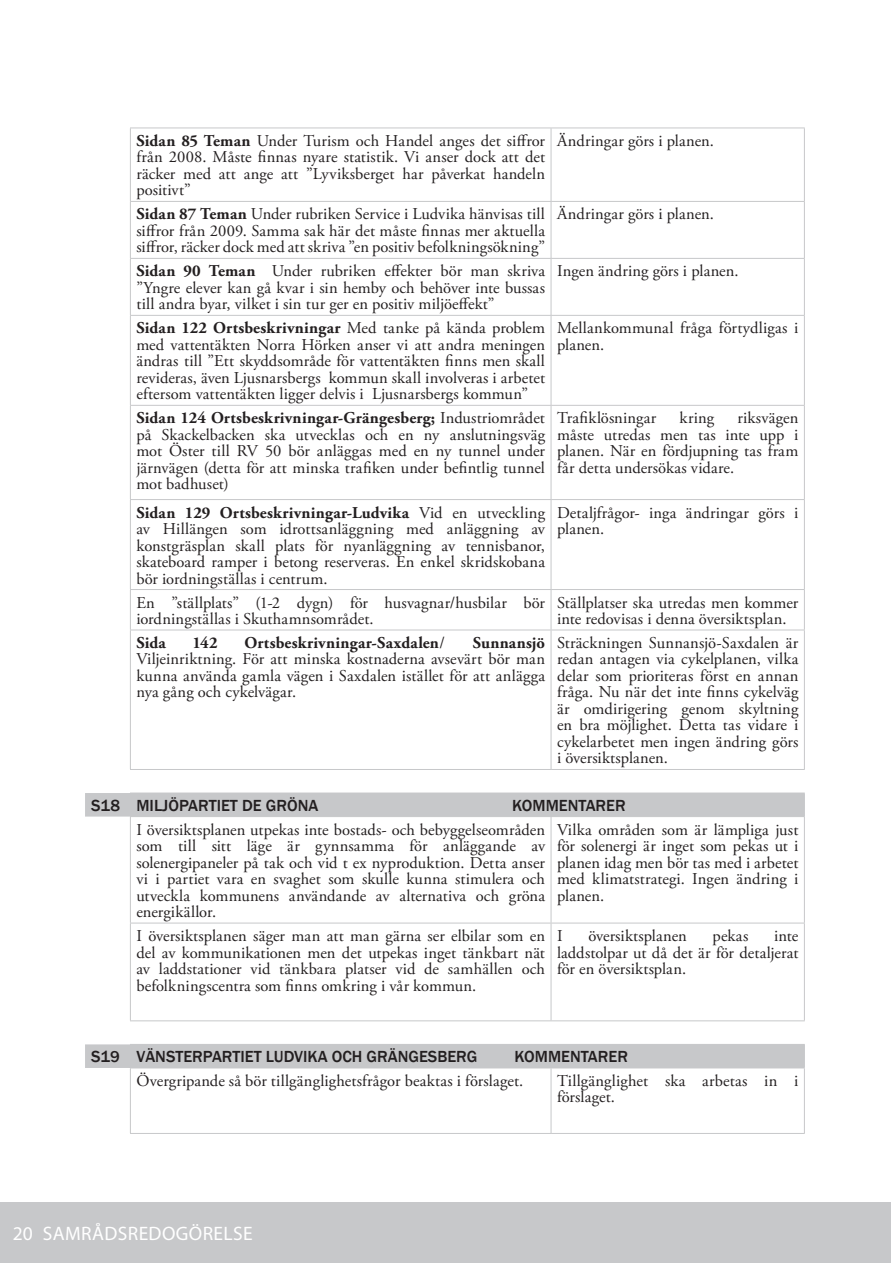
<style>
.page{position:relative;width:893px;height:1263px;background:#fff}
.page>*{position:absolute;margin:0;border:0;box-sizing:border-box;transform-origin:0 0}
.t1{font:19.5px "Myriad Pro";letter-spacing:.02em;color:#fff}
.Huvudtext{font:16.5px/16.5px "Adobe Garamond Pro";letter-spacing:.005em;color:#231f20;text-align:justify}
.Rubrik_2{font:500 16.5px "Franklin Gothic";color:#231f20}
.Huvudtext-2{font:700 16.5px "Adobe Garamond Pro";letter-spacing:.015em;color:#231f20}
.s1{font-weight:700}
.s2{font-weight:400}
</style>
<div class="page">
<div style="left:0;top:1202px;width:891px;height:61px;background:#c7c8ca"></div>
<svg style="left:85px;top:793px;width:719px;height:275px"></svg>
<hr style="left:130px;top:128px;width:421px;height:1px;background:#c7c8ca">
<hr style="left:130px;top:128px;width:1px;height:73px;background:#c7c8ca">
<hr style="left:551px;top:128px;width:254px;height:1px;background:#c7c8ca">
<hr style="left:551px;top:128px;width:1px;height:73px;background:#c7c8ca">
<hr style="left:804px;top:128px;width:1px;height:73px;background:#c7c8ca">
<hr style="left:130px;top:201px;width:421px;height:1px;background:#c7c8ca">
<hr style="left:130px;top:202px;width:1px;height:56px;background:#c7c8ca">
<hr style="left:551px;top:201px;width:254px;height:1px;background:#c7c8ca">
<hr style="left:551px;top:202px;width:1px;height:56px;background:#c7c8ca">
<hr style="left:804px;top:202px;width:1px;height:56px;background:#c7c8ca">
<hr style="left:130px;top:258px;width:421px;height:1px;background:#c7c8ca">
<hr style="left:130px;top:259px;width:1px;height:56px;background:#c7c8ca">
<hr style="left:551px;top:258px;width:254px;height:1px;background:#c7c8ca">
<hr style="left:551px;top:259px;width:1px;height:56px;background:#c7c8ca">
<hr style="left:804px;top:259px;width:1px;height:56px;background:#c7c8ca">
<hr style="left:130px;top:315px;width:421px;height:1px;background:#c7c8ca">
<hr style="left:130px;top:316px;width:1px;height:89px;background:#c7c8ca">
<hr style="left:551px;top:315px;width:254px;height:1px;background:#c7c8ca">
<hr style="left:551px;top:316px;width:1px;height:89px;background:#c7c8ca">
<hr style="left:804px;top:316px;width:1px;height:89px;background:#c7c8ca">
<hr style="left:130px;top:405px;width:421px;height:1px;background:#c7c8ca">
<hr style="left:130px;top:406px;width:1px;height:93px;background:#c7c8ca">
<hr style="left:551px;top:405px;width:254px;height:1px;background:#c7c8ca">
<hr style="left:551px;top:406px;width:1px;height:93px;background:#c7c8ca">
<hr style="left:804px;top:406px;width:1px;height:93px;background:#c7c8ca">
<hr style="left:130px;top:499px;width:421px;height:1px;background:#c7c8ca">
<hr style="left:130px;top:500px;width:1px;height:89px;background:#c7c8ca">
<hr style="left:551px;top:499px;width:254px;height:1px;background:#c7c8ca">
<hr style="left:551px;top:500px;width:1px;height:89px;background:#c7c8ca">
<hr style="left:804px;top:500px;width:1px;height:89px;background:#c7c8ca">
<hr style="left:130px;top:589px;width:421px;height:1px;background:#c7c8ca">
<hr style="left:130px;top:590px;width:1px;height:40px;background:#c7c8ca">
<hr style="left:551px;top:589px;width:254px;height:1px;background:#c7c8ca">
<hr style="left:551px;top:590px;width:1px;height:40px;background:#c7c8ca">
<hr style="left:804px;top:590px;width:1px;height:40px;background:#c7c8ca">
<hr style="left:130px;top:630px;width:421px;height:1px;background:#c7c8ca">
<hr style="left:130px;top:630px;width:1px;height:139px;background:#c7c8ca">
<hr style="left:551px;top:630px;width:254px;height:1px;background:#c7c8ca">
<hr style="left:551px;top:630px;width:1px;height:139px;background:#c7c8ca">
<hr style="left:804px;top:630px;width:1px;height:139px;background:#c7c8ca">
<hr style="left:130px;top:769px;width:421px;height:1px;background:#c7c8ca">
<hr style="left:551px;top:769px;width:254px;height:1px;background:#c7c8ca">
<hr style="left:130px;top:793px;width:421px;height:1px;background:#c7c8ca">
<svg style="left:130px;top:794px;width:1px;height:22px"></svg>
<hr style="left:551px;top:793px;width:254px;height:1px;background:#c7c8ca">
<svg style="left:804px;top:794px;width:1px;height:22px"></svg>
<hr style="left:130px;top:816px;width:421px;height:1px;background:#c7c8ca">
<hr style="left:130px;top:817px;width:1px;height:106px;background:#c7c8ca">
<hr style="left:551px;top:816px;width:254px;height:1px;background:#c7c8ca">
<hr style="left:551px;top:817px;width:1px;height:106px;background:#c7c8ca">
<hr style="left:804px;top:817px;width:1px;height:106px;background:#c7c8ca">
<hr style="left:130px;top:923px;width:421px;height:1px;background:#c7c8ca">
<hr style="left:130px;top:923px;width:1px;height:97px;background:#c7c8ca">
<hr style="left:551px;top:923px;width:254px;height:1px;background:#c7c8ca">
<hr style="left:551px;top:923px;width:1px;height:97px;background:#c7c8ca">
<hr style="left:804px;top:923px;width:1px;height:97px;background:#c7c8ca">
<hr style="left:130px;top:1020px;width:421px;height:1px;background:#c7c8ca">
<hr style="left:551px;top:1020px;width:254px;height:1px;background:#c7c8ca">
<hr style="left:130px;top:1044px;width:421px;height:1px;background:#c7c8ca">
<svg style="left:130px;top:1045px;width:1px;height:22px"></svg>
<hr style="left:551px;top:1044px;width:254px;height:1px;background:#c7c8ca">
<svg style="left:804px;top:1045px;width:1px;height:22px"></svg>
<hr style="left:130px;top:1067px;width:421px;height:1px;background:#c7c8ca">
<hr style="left:130px;top:1068px;width:1px;height:65px;background:#c7c8ca">
<hr style="left:551px;top:1067px;width:254px;height:1px;background:#c7c8ca">
<hr style="left:551px;top:1068px;width:1px;height:65px;background:#c7c8ca">
<hr style="left:804px;top:1068px;width:1px;height:65px;background:#c7c8ca">
<hr style="left:130px;top:1133px;width:421px;height:1px;background:#c7c8ca">
<hr style="left:551px;top:1133px;width:254px;height:1px;background:#c7c8ca">
<p class="Huvudtext" style="left:136px;top:133px;width:410px"><span class="s1">Sidan 85 Teman</span> Under Turism och Handel anges det siffror från 2008. Måste finnas nyare statistik. Vi anser dock att det räcker med att ange att ”Lyviksberget har påverkat handeln positivt”</p>
<p class="Huvudtext" style="left:557px;top:133px;width:158px">Ändringar görs i planen.</p>
<p class="Huvudtext" style="left:136px;top:206px;width:410px"><span class="s1">Sidan 87 Teman</span> Under rubriken Service i Ludvika hänvisas till siffror från 2009. Samma sak här det måste finnas mer aktuella siffror, räcker dock med att skriva ”en positiv befolkningsökning”</p>
<p class="Huvudtext" style="left:557px;top:206px;width:158px">Ändringar görs i planen.</p>
<p class="Huvudtext" style="left:136px;top:263px;width:410px"><span class="s1">Sidan 90 Teman</span> Under rubriken effekter bör man skriva ”Yngre elever kan gå kvar i sin hemby och behöver inte bussas till andra byar, vilket i sin tur ger en positiv miljöeffekt”</p>
<p class="Huvudtext" style="left:557px;top:263px;width:183px">Ingen ändring görs i planen.</p>
<p class="Huvudtext" style="left:136px;top:320px;width:410px"><span class="s1">Sidan 122 Ortsbeskrivningar</span> Med tanke på kända problem med vattentäkten Norra Hörken anser vi att andra meningen ändras till ”Ett skyddsområde för vattentäkten finns men skall revideras, även Ljusnarsbergs kommun skall involveras i arbetet eftersom vattentäkten ligger delvis i Ljusnarsbergs kommun”</p>
<p class="Huvudtext" style="left:557px;top:320px;width:243px">Mellankommunal fråga förtydligas i planen.</p>
<p class="Huvudtext" style="left:136px;top:410px;width:410px"><span class="s1">Sidan 124 Ortsbeskrivningar-Grängesberg;</span> Industriområdet på Skackelbacken ska utvecklas och en ny anslutningsväg mot Öster till RV 50 bör anläggas med en ny tunnel under järnvägen (detta för att minska trafiken under befintlig tunnel mot badhuset)</p>
<p class="Huvudtext" style="left:557px;top:410px;width:101px">Trafiklösningar</p>
<p class="Huvudtext" style="left:680px;top:410px;width:36px">kring</p>
<p class="Huvudtext" style="left:557px;top:410px;width:243px;text-indent:180px">riksvägen måste utredas men tas inte upp i planen. När en fördjupning tas fram får detta undersökas vidare.</p>
<p class="Huvudtext" style="left:136px;top:505px;width:410px"><span class="s1">Sidan 129 Ortsbeskrivningar-Ludvika</span> Vid en utveckling av Hillängen som idrottsanläggning med anläggning av konstgräsplan skall plats för nyanläggning av tennisbanor, skateboard ramper i betong reserveras. En enkel skridskobana bör iordningställas i centrum.</p>
<p class="Huvudtext" style="left:557px;top:505px;width:243px">Detaljfrågor- inga ändringar görs i planen.</p>
<p class="Huvudtext" style="left:136px;top:595px;width:410px">En ”ställplats” (1-2 dygn) för husvagnar/husbilar bör iordningställas i Skuthamnsområdet.</p>
<p class="Huvudtext" style="left:557px;top:595px;width:243px">Ställplatser ska utredas men kommer inte redovisas i denna översiktsplan.</p>
<p class="Huvudtext-2" style="left:136px;top:633px;width:31px">Sida</p>
<p class="Huvudtext-2" style="left:193px;top:633px;width:27px">142</p>
<p class="Huvudtext-2" style="left:244px;top:633px;width:202px">Ortsbeskrivningar-Saxdalen<span class="s2">/</span></p>
<p class="Huvudtext" style="left:136px;top:635px;width:410px;text-indent:336px"><span class="s1">Sunnansjö </span>Viljeinriktning. För att minska kostnaderna avsevärt bör man kunna använda gamla vägen i Saxdalen istället för att anlägga nya gång och cykelvägar.</p>
<p class="Huvudtext" style="left:557px;top:635px;width:243px">Sträckningen Sunnansjö-Saxdalen är redan antagen via cykelplanen, vilka delar som prioriteras först en annan fråga. Nu när det inte finns cykelväg är omdirigering genom skyltning en bra möjlighet. Detta tas vidare i cykelarbetet men ingen ändring görs i översiktsplanen.</p>
<p class="Rubrik_2" style="left:91px;top:795px;width:30px">S18</p>
<p class="Rubrik_2" style="left:136px;top:795px;width:183px">MILJÖPARTIET DE GRÖNA</p>
<p class="Rubrik_2" style="left:512px;top:795px;width:115px">KOMMENTARER</p>
<p class="Huvudtext" style="left:136px;top:822px;width:410px">I översiktsplanen utpekas inte bostads- och bebyggelseområden som till sitt läge är gynnsamma för anläggande av solenergipaneler på tak och vid t ex nyproduktion. Detta anser vi i partiet vara en svaghet som skulle kunna stimulera och utveckla kommunens användande av alternativa och gröna energikällor.</p>
<p class="Huvudtext" style="left:557px;top:822px;width:243px">Vilka områden som är lämpliga just för solenergi är inget som pekas ut i planen idag men bör tas med i arbetet med klimatstrategi. Ingen ändring i planen.</p>
<p class="Huvudtext" style="left:136px;top:928px;width:410px">I översiktsplanen säger man att man gärna ser elbilar som en del av kommunikationen men det utpekas inget tänkbart nät av laddstationer vid tänkbara platser vid de samhällen och befolkningscentra som finns omkring i vår kommun.</p>
<p class="Huvudtext" style="left:557px;top:928px;width:7px">I</p>
<p class="Huvudtext" style="left:588px;top:928px;width:100px">översiktsplanen</p>
<p class="Huvudtext" style="left:713px;top:928px;width:37px">pekas</p>
<p class="Huvudtext" style="left:557px;top:928px;width:243px;text-indent:217px">inte laddstolpar ut då det är för detaljerat för en översiktsplan.</p>
<p class="Rubrik_2" style="left:91px;top:1046px;width:30px">S19</p>
<p class="Rubrik_2" style="left:136px;top:1046px;width:342px">VÄNSTERPARTIET LUDVIKA OCH GRÄNGESBERG</p>
<p class="Rubrik_2" style="left:514px;top:1046px;width:115px">KOMMENTARER</p>
<p class="Huvudtext" style="left:136px;top:1073px;width:388px">Övergripande så bör tillgänglighetsfrågor beaktas i förslaget.</p>
<p class="Huvudtext" style="left:557px;top:1073px;width:243px">Tillgänglighet ska arbetas in i förslaget.</p>
<p class="t1" style="left:13px;top:1222px;width:241px">20 SAMRÅDSREDOGÖRELSE</p>
</div>
